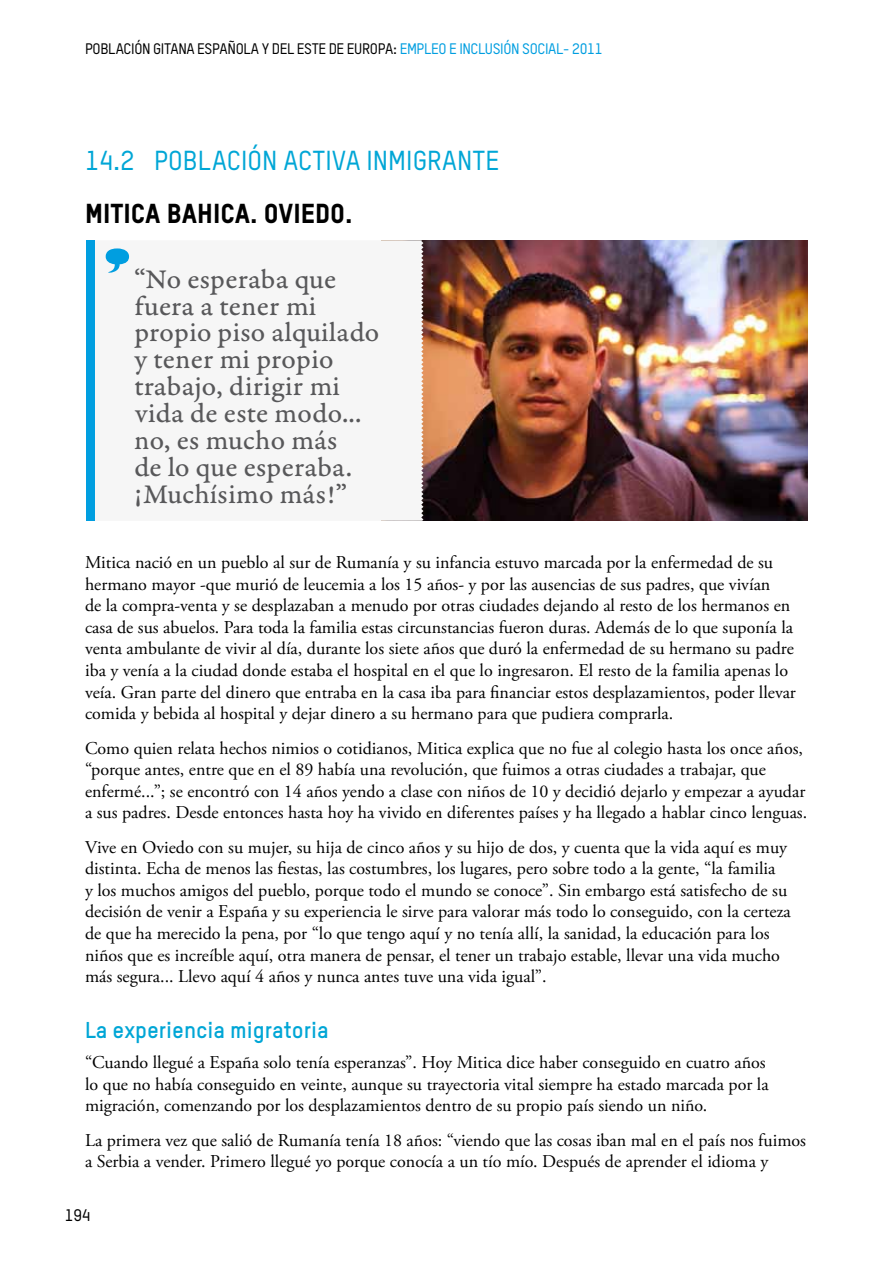
<style>
.page{position:relative;width:893px;height:1263px;background:#fff}
.page>*{position:absolute;margin:0;border:0;box-sizing:border-box;transform-origin:0 0}
.t1{font:28.5px/27px "Garamond Premr Pro Capt";letter-spacing:.01em;color:#58585a}
.t2{font:500 27px "TSTAR";color:#00a6d6}
.t3{font:27px "TSTAR Headline";color:#000}
.t4{font:700 22.5px "TSTAR";color:#00a6d6}
.t5{font:18px/21.6px "Adobe Garamond Pro";color:#000}
.t6{font:500 16.5px "TSTAR";color:#000}
.t7{font:500 15px "TSTAR";letter-spacing:-.025em;color:#000}
.s1{color:#009ee0}
</style>
<div class="page">
<img style="left:423px;top:240px;width:385px;height:281px">
<div style="left:94px;top:240px;width:329px;height:281px;background:#f6f6f6"></div>
<svg style="left:106px;top:248px;width:23px;height:25px"></svg>
<div style="left:86px;top:240px;width:8px;height:281px;background:#009ee0"></div>
<p class="t7" style="left:85px;top:40px;width:519px">POBLACIÓN GITANA ESPAÑOLA Y DEL ESTE DE EUROPA: <span class="s1">EMPLEO E INCLUSIÓN SOCIAL- 2011</span></p>
<h2 class="t2" style="left:85px;top:143px;width:416px">14.2 POBLACIÓN ACTIVA INMIGRANTE</h2>
<h2 class="t3" style="left:85px;top:197px;width:269px">MITICA BAHICA. OVIEDO.</h2>
<h1 class="t1" style="left:134px;top:266px;width:246px">“No esperaba que fuera a tener mi propio piso alquilado y tener mi propio trabajo, dirigir mi vida de este modo... no, es mucho más<br>de lo que esperaba. ¡Muchísimo más!”</h1>
<p class="t5" style="left:85px;top:552px;width:712px">Mitica nació en un pueblo al sur de Rumanía y su infancia estuvo marcada por la enfermedad de su hermano mayor -que murió de leucemia a los 15 años- y por las ausencias de sus padres, que vivían<br>de la compra-venta y se desplazaban a menudo por otras ciudades dejando al resto de los hermanos en casa de sus abuelos. Para toda la familia estas circunstancias fueron duras. Además de lo que suponía la venta ambulante de vivir al día, durante los siete años que duró la enfermedad de su hermano su padre iba y venía a la ciudad donde estaba el hospital en el que lo ingresaron. El resto de la familia apenas lo veía. Gran parte del dinero que entraba en la casa iba para financiar estos desplazamientos, poder llevar comida y bebida al hospital y dejar dinero a su hermano para que pudiera comprarla.</p>
<p class="t5" style="left:85px;top:738px;width:724px">Como quien relata hechos nimios o cotidianos, Mitica explica que no fue al colegio hasta los once años, “porque antes, entre que en el 89 había una revolución, que fuimos a otras ciudades a trabajar, que enfermé...”; se encontró con 14 años yendo a clase con niños de 10 y decidió dejarlo y empezar a ayudar a sus padres. Desde entonces hasta hoy ha vivido en diferentes países y ha llegado a hablar cinco lenguas.</p>
<p class="t5" style="left:85px;top:837px;width:707px">Vive en Oviedo con su mujer, su hija de cinco años y su hijo de dos, y cuenta que la vida aquí es muy distinta. Echa de menos las fiestas, las costumbres, los lugares, pero sobre todo a la gente, “la familia<br>y los muchos amigos del pueblo, porque todo el mundo se conoce”. Sin embargo está satisfecho de su decisión de venir a España y su experiencia le sirve para valorar más todo lo conseguido, con la certeza de que ha merecido la pena, por “lo que tengo aquí y no tenía allí, la sanidad, la educación para los niños que es increíble aquí, otra manera de pensar, el tener un trabajo estable, llevar una vida mucho más segura... Llevo aquí 4 años y nunca antes tuve una vida igual”.</p>
<p class="t4" style="left:85px;top:1016px;width:245px">La experiencia migratoria</p>
<p class="t5" style="left:85px;top:1052px;width:685px">“Cuando llegué a España solo tenía esperanzas”. Hoy Mitica dice haber conseguido en cuatro años lo que no había conseguido en veinte, aunque su trayectoria vital siempre ha estado marcada por la migración, comenzando por los desplazamientos dentro de su propio país siendo un niño.</p>
<p class="t5" style="left:85px;top:1130px;width:722px">La primera vez que salió de Rumanía tenía 18 años: “viendo que las cosas iban mal en el país nos fuimos a Serbia a vender. Primero llegué yo porque conocía a un tío mío. Después de aprender el idioma y</p>
<p class="t6" style="left:65px;top:1205px;width:27px">194</p>
</div>
